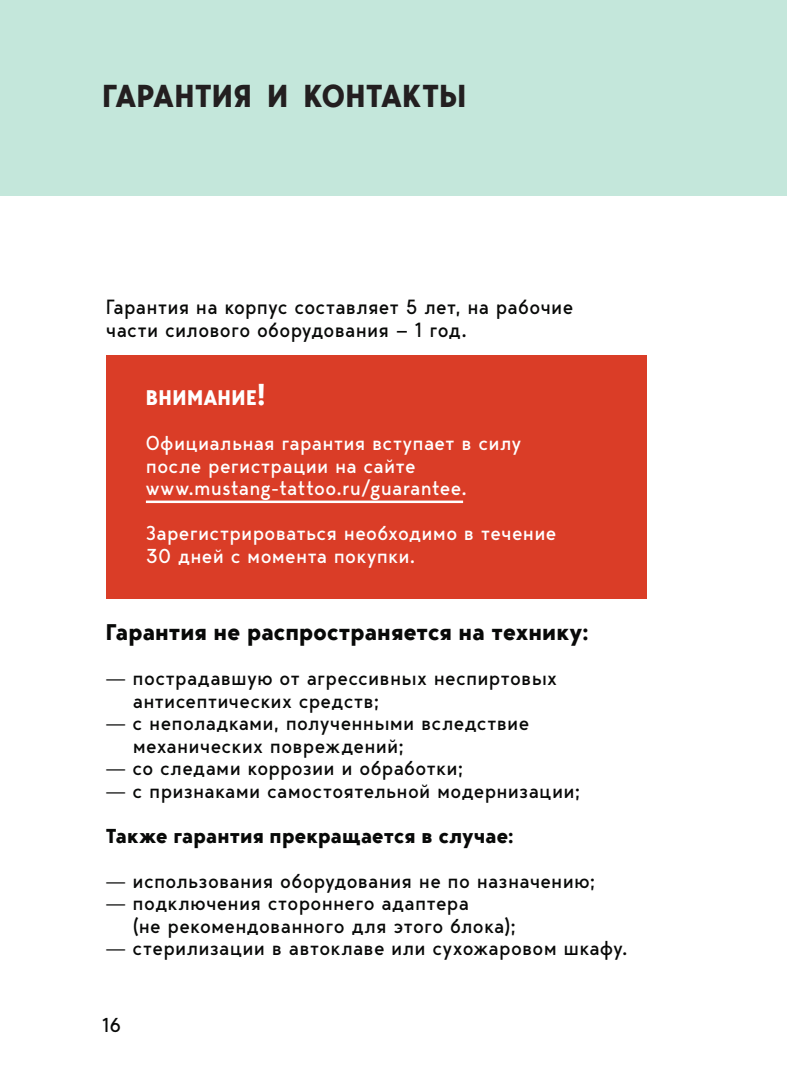
<style>
.page{position:relative;width:787px;height:1092px;background:#fff}
.page>*{position:absolute;margin:0;border:0;box-sizing:border-box;transform-origin:0 0}
.t1{font:700 31.5px "Bergen Text";letter-spacing:.005em;color:#231f20}
.t2{font:700 22.5px "Bergen Text";letter-spacing:.01em;color:#080908}
.t3{font:700 21px "Bergen Text";letter-spacing:.02em;color:#fff}
.t4{font:20.5px/23px "Bergen Text";letter-spacing:.01em;color:#080908}
.t5{font:20px/22.5px "Bergen Text";letter-spacing:.01em;color:#080908}
.t6{font:20px/22.5px "Bergen Text";letter-spacing:.01em;color:#fff}
.t7{font:700 20px "Bergen Text";letter-spacing:.015em;color:#080908}
.s1{font-size:30px}
.s2{font-family:"Myriad Pro"}
</style>
<div class="page">
<div style="left:0;top:0;width:787px;height:196px;background:#c4e7db"></div>
<div style="left:106px;top:355px;width:540px;height:243px;background:#da3d27"></div>
<hr style="left:146px;top:500px;width:317px;height:3px;background:#fff">
<h1 class="t1" style="left:102px;top:74px;width:366px">ГАРАНТИЯ И КОНТАКТЫ</h1>
<p class="t4" style="left:106px;top:295px;width:469px">Гарантия на корпус составляет 5 лет, на рабочие части силового оборудования — 1 год.</p>
<p class="t3" style="left:146px;top:383px;width:121px">ВНИМАНИЕ<span class="s1">!</span></p>
<p class="t6" style="left:146px;top:431px;width:377px">Официальная гарантия вступает в силу после регистрации на сайте www.mustang-tattoo.ru/guarantee.</p>
<p class="t6" style="left:146px;top:521px;width:412px">Зарегистрироваться необходимо в течение<br>30 дней с момента покупки.</p>
<p class="t2" style="left:106px;top:616px;width:484px">Гарантия не распространяется на технику:</p>
<p class="t5" style="left:133px;top:666px;width:426px;text-indent:-27px"><span class="s2">—</span> пострадавшую от агрессивных неспиртовых антисептических средств;</p>
<p class="t5" style="left:133px;top:711px;width:398px;text-indent:-27px"><span class="s2">—</span> с неполадками, полученными вследствие механических повреждений;</p>
<p class="t5" style="left:106px;top:756px;width:359px"><span class="s2">—</span> со следами коррозии и обработки;</p>
<p class="t5" style="left:106px;top:778px;width:475px"><span class="s2">—</span> с признаками самостоятельной модернизации;</p>
<p class="t7" style="left:106px;top:821px;width:409px">Также гарантия прекращается в случае:</p>
<p class="t5" style="left:106px;top:868px;width:491px"><span class="s2">—</span> использования оборудования не по назначению;</p>
<p class="t5" style="left:133px;top:891px;width:385px;text-indent:-27px"><span class="s2">—</span> подключения стороннего адаптера<br>(не рекомендованного для этого блока);</p>
<p class="t5" style="left:106px;top:936px;width:523px"><span class="s2">—</span> стерилизации в автоклаве или сухожаровом шкафу.</p>
<p class="t5" style="left:102px;top:1013px;width:21px">16</p>
</div>
